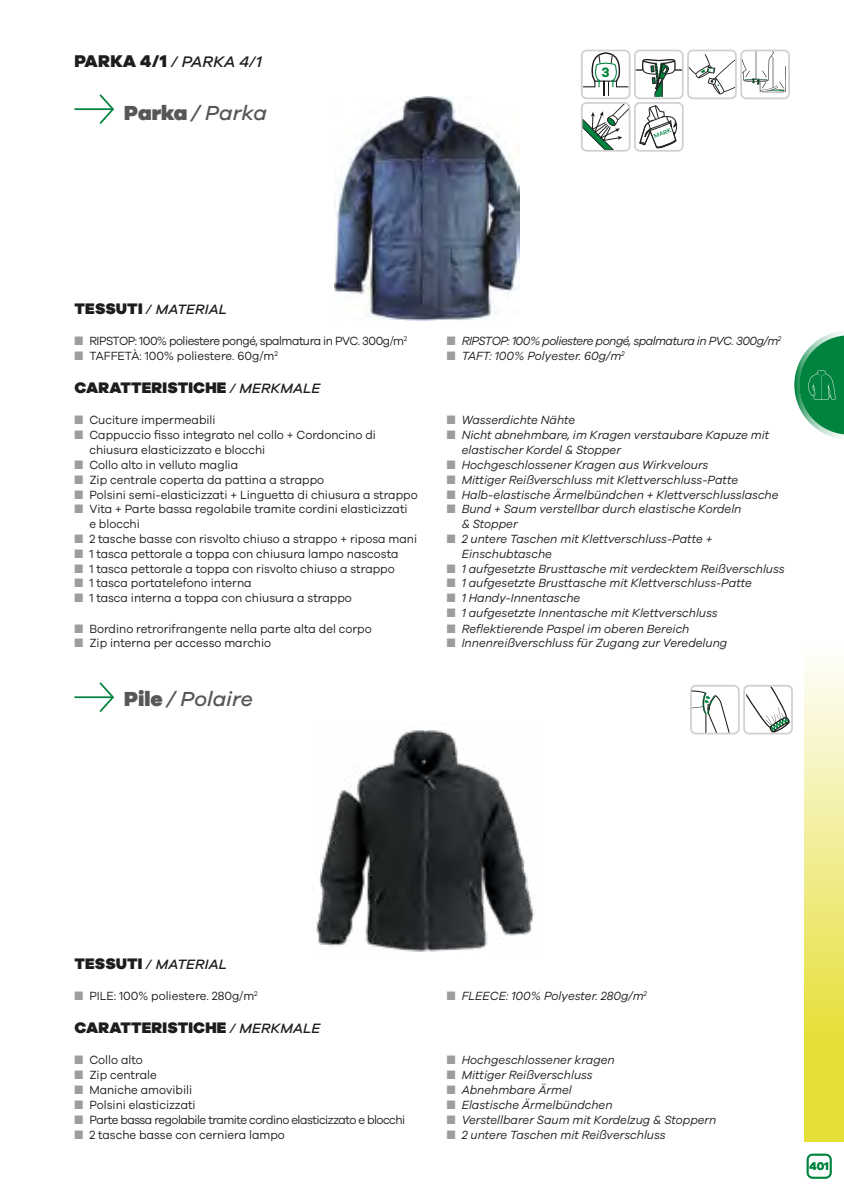
<style>
.page{position:relative;width:844px;height:1191px;background:#fff}
.page>*{position:absolute;margin:0;border:0;box-sizing:border-box;transform-origin:0 0}
.t1{font:italic 500 21px "Galano Grotesque";color:#575756}
.t2{font:900 15.75px "Galano Grotesque";letter-spacing:.01em;color:#1d1d1b}
.t3{font:italic 500 15.75px "Galano Grotesque";letter-spacing:.01em;color:#1d1d1b}
.t4{font:italic 500 14px "Galano Grotesque";letter-spacing:.01em;color:#1d1d1b}
.t5{font:700 14px "Galano Grotesque";color:#00833e}
.t6{font:italic 12.25px/14.7px "Galano Grotesque";color:#1d1d1b;scale:.94 1}
.t7{font:12.25px/14.7px "Galano Grotesque";color:#1d1d1b;scale:.94 1}
.t8{font:12.25px "Galano Grotesque";letter-spacing:-.04em;color:#1d1d1b;scale:.94 1}
.t9{font:italic 12.25px "Galano Grotesque";letter-spacing:-.04em;color:#1d1d1b;scale:.94 1}
.t10{font:700 11.38px "Galano Grotesque";color:#00833e}
.t11{font:500 6.12px "Galano Grotesque";color:#00833e}
.s1{font-weight:800;font-style:normal;font-size:17.5px}
.s2{font-weight:900;font-style:normal}
.s3{font-weight:900;font-style:normal;font-size:15.75px}
.s4{color:#9d9d9c}
.s5{font-weight:500;font-style:italic;font-size:14px}
</style>
<div class="page">
<svg style="left:804px;top:663px;width:39px;height:478px;background:#efea82"></svg>
<svg style="left:583px;top:53px;width:44px;height:43px"></svg>
<div style="left:580px;top:50px;width:50px;height:49px;border:2px solid #d0d0d0;border-radius:5px"></div>
<svg style="left:636px;top:59px;width:44px;height:37px"></svg>
<div style="left:633px;top:50px;width:50px;height:49px;border:2px solid #d0d0d0;border-radius:5px"></div>
<svg style="left:690px;top:54px;width:43px;height:41px"></svg>
<div style="left:687px;top:50px;width:49px;height:49px;border:2px solid #d0d0d0;border-radius:5px"></div>
<svg style="left:743px;top:53px;width:43px;height:40px"></svg>
<div style="left:740px;top:50px;width:49px;height:49px;border:2px solid #d0d0d0;border-radius:5px"></div>
<svg style="left:583px;top:105px;width:44px;height:44px"></svg>
<div style="left:580px;top:102px;width:50px;height:50px;border:2px solid #d0d0d0;border-radius:5px"></div>
<svg style="left:639px;top:105px;width:38px;height:44px"></svg>
<div style="left:633px;top:102px;width:50px;height:50px;border:2px solid #d0d0d0;border-radius:5px"></div>
<hr style="left:74px;top:696px;width:38px;height:2px;background:#00833e">
<svg style="left:98px;top:682px;width:16px;height:30px"></svg>
<hr style="left:74px;top:108px;width:38px;height:2px;background:#00833e">
<svg style="left:98px;top:94px;width:16px;height:30px"></svg>
<svg style="left:693px;top:690px;width:36px;height:41px"></svg>
<div style="left:690px;top:685px;width:49px;height:49px;border:2px solid #d0d0d0;border-radius:5px"></div>
<svg style="left:746px;top:688px;width:43px;height:43px"></svg>
<div style="left:743px;top:685px;width:49px;height:49px;border:2px solid #d0d0d0;border-radius:5px"></div>
<img style="left:334px;top:96px;width:185px;height:225px">
<img style="left:316px;top:730px;width:219px;height:222px">
<div style="left:805px;top:1152px;width:27px;height:27px;border:4px solid #fff;border-radius:5px"></div>
<svg style="left:794px;top:331px;width:49px;height:108px"></svg>
<div style="left:806px;top:1153px;width:25px;height:25px;border:2px solid #00833e;border-radius:5px"></div>
<p class="t3" style="left:74px;top:52px;width:189px"><span class="s1">PARKA 4/1</span> / PARKA 4/1</p>
<h1 class="t1" style="left:124px;top:101px;width:144px"><span class="s2">Parka</span> / Parka</h1>
<p class="t5" style="left:601px;top:64px;width:10px">3</p>
<p class="t11" style="left:652px;top:133px;width:20px;rotate:-21deg">MARK</p>
<p class="t4" style="left:74px;top:300px;width:154px"><span class="s3">TESSUTI</span> / MATERIAL</p>
<p class="t8" style="left:74px;top:333px;width:355px"><span class="s4">■</span> RIPSTOP: 100% poliestere pongé, spalmatura in PVC. 300g/m<sup>2</sup></p>
<p class="t9" style="left:446px;top:333px;width:357px"><span class="s4">■</span> RIPSTOP: 100% poliestere pongé, spalmatura in PVC. 300g/m<sup>2</sup></p>
<p class="t7" style="left:74px;top:348px;width:218px"><span class="s4">■</span> TAFFETÀ: 100% poliestere. 60g/m<sup>2</sup></p>
<p class="t6" style="left:446px;top:348px;width:191px"><span class="s4">■</span> TAFT: 100% Polyester. 60g/m<sup>2</sup></p>
<p class="t2" style="left:74px;top:377px;width:247px">CARATTERISTICHE <span class="s5">/ MERKMALE</span></p>
<p class="t7" style="left:74px;top:412px;width:152px"><span class="s4">■</span> Cuciture impermeabili</p>
<p class="t6" style="left:446px;top:412px;width:138px"><span class="s4">■</span> Wasserdichte Nähte</p>
<p class="t7" style="left:89px;top:427px;width:306px;text-indent:-15px"><span class="s4">■</span> Cappuccio fisso integrato nel collo + Cordoncino di chiusura elasticizzato e blocchi</p>
<p class="t6" style="left:461px;top:427px;width:328px;text-indent:-15px"><span class="s4">■</span> Nicht abnehmbare, im Kragen verstaubare Kapuze mit elastischer Kordel &amp; Stopper</p>
<p class="t7" style="left:74px;top:457px;width:175px"><span class="s4">■</span> Collo alto in velluto maglia</p>
<p class="t6" style="left:446px;top:457px;width:280px"><span class="s4">■</span> Hochgeschlossener Kragen aus Wirkvelours</p>
<p class="t7" style="left:74px;top:472px;width:267px"><span class="s4">■</span> Zip centrale coperta da pattina a strappo</p>
<p class="t6" style="left:446px;top:472px;width:311px"><span class="s4">■</span> Mittiger Reißverschluss mit Klettverschluss-Patte</p>
<p class="t7" style="left:74px;top:487px;width:366px"><span class="s4">■</span> Polsini semi-elasticizzati + Linguetta di chiusura a strappo</p>
<p class="t6" style="left:446px;top:487px;width:354px"><span class="s4">■</span> Halb-elastische Ärmelbündchen + Klettverschlusslasche</p>
<p class="t7" style="left:89px;top:501px;width:340px;text-indent:-15px"><span class="s4">■</span> Vita + Parte bassa regolabile tramite cordini elasticizzati e blocchi</p>
<p class="t6" style="left:461px;top:501px;width:299px;text-indent:-15px"><span class="s4">■</span> Bund + Saum verstellbar durch elastische Kordeln &amp; Stopper</p>
<p class="t7" style="left:74px;top:531px;width:366px"><span class="s4">■</span> 2 tasche basse con risvolto chiuso a strappo + riposa mani</p>
<p class="t7" style="left:74px;top:546px;width:346px"><span class="s4">■</span> 1 tasca pettorale a toppa con chiusura lampo nascosta</p>
<p class="t7" style="left:74px;top:561px;width:342px"><span class="s4">■</span> 1 tasca pettorale a toppa con risvolto chiuso a strappo</p>
<p class="t7" style="left:74px;top:575px;width:190px"><span class="s4">■</span> 1 tasca portatelefono interna</p>
<p class="t7" style="left:74px;top:590px;width:296px"><span class="s4">■</span> 1 tasca interna a toppa con chiusura a strappo</p>
<p class="t6" style="left:461px;top:531px;width:268px;text-indent:-15px"><span class="s4">■</span> 2 untere Taschen mit Klettverschluss-Patte +<br>Einschubtasche</p>
<p class="t6" style="left:446px;top:561px;width:361px"><span class="s4">■</span> 1 aufgesetzte Brusttasche mit verdecktem Reißverschluss</p>
<p class="t6" style="left:446px;top:575px;width:326px"><span class="s4">■</span> 1 aufgesetzte Brusttasche mit Klettverschluss-Patte</p>
<p class="t6" style="left:446px;top:590px;width:143px"><span class="s4">■</span> 1 Handy-Innentasche</p>
<p class="t6" style="left:446px;top:605px;width:289px"><span class="s4">■</span> 1 aufgesetzte Innentasche mit Klettverschluss</p>
<p class="t7" style="left:74px;top:620px;width:318px"><span class="s4">■</span> Bordino retrorifrangente nella parte alta del corpo</p>
<p class="t6" style="left:446px;top:620px;width:259px"><span class="s4">■</span> Reflektierende Paspel im oberen Bereich</p>
<p class="t7" style="left:74px;top:635px;width:211px"><span class="s4">■</span> Zip interna per accesso marchio</p>
<p class="t6" style="left:446px;top:635px;width:300px"><span class="s4">■</span> Innenreißverschluss für Zugang zur Veredelung</p>
<h1 class="t1" style="left:124px;top:686px;width:130px"><span class="s2">Pile</span> / Polaire</h1>
<p class="t4" style="left:74px;top:955px;width:154px"><span class="s3">TESSUTI</span> / MATERIAL</p>
<p class="t7" style="left:74px;top:988px;width:196px"><span class="s4">■</span> PILE: 100% poliestere. 280g/m<sup>2</sup></p>
<p class="t6" style="left:446px;top:988px;width:214px"><span class="s4">■</span> FLEECE: 100% Polyester. 280g/m<sup>2</sup></p>
<p class="t2" style="left:74px;top:1017px;width:247px">CARATTERISTICHE <span class="s5">/ MERKMALE</span></p>
<p class="t7" style="left:74px;top:1052px;width:74px"><span class="s4">■</span> Collo alto</p>
<p class="t6" style="left:446px;top:1052px;width:180px"><span class="s4">■</span> Hochgeschlossener kragen</p>
<p class="t7" style="left:74px;top:1067px;width:89px"><span class="s4">■</span> Zip centrale</p>
<p class="t6" style="left:446px;top:1067px;width:157px"><span class="s4">■</span> Mittiger Reißverschluss</p>
<p class="t7" style="left:74px;top:1082px;width:127px"><span class="s4">■</span> Maniche amovibili</p>
<p class="t6" style="left:446px;top:1082px;width:134px"><span class="s4">■</span> Abnehmbare Ärmel</p>
<p class="t7" style="left:74px;top:1097px;width:130px"><span class="s4">■</span> Polsini elasticizzati</p>
<p class="t6" style="left:446px;top:1097px;width:178px"><span class="s4">■</span> Elastische Ärmelbündchen</p>
<p class="t8" style="left:74px;top:1112px;width:353px"><span class="s4">■</span> Parte bassa regolabile tramite cordino elasticizzato e blocchi</p>
<p class="t6" style="left:446px;top:1112px;width:288px"><span class="s4">■</span> Verstellbarer Saum mit Kordelzug &amp; Stoppern</p>
<p class="t7" style="left:74px;top:1126px;width:225px"><span class="s4">■</span> 2 tasche basse con cerniera lampo</p>
<p class="t6" style="left:446px;top:1126px;width:234px"><span class="s4">■</span> 2 untere Taschen mit Reißverschluss</p>
<p class="t10" style="left:809px;top:1159px;width:21px">401</p>
</div>
